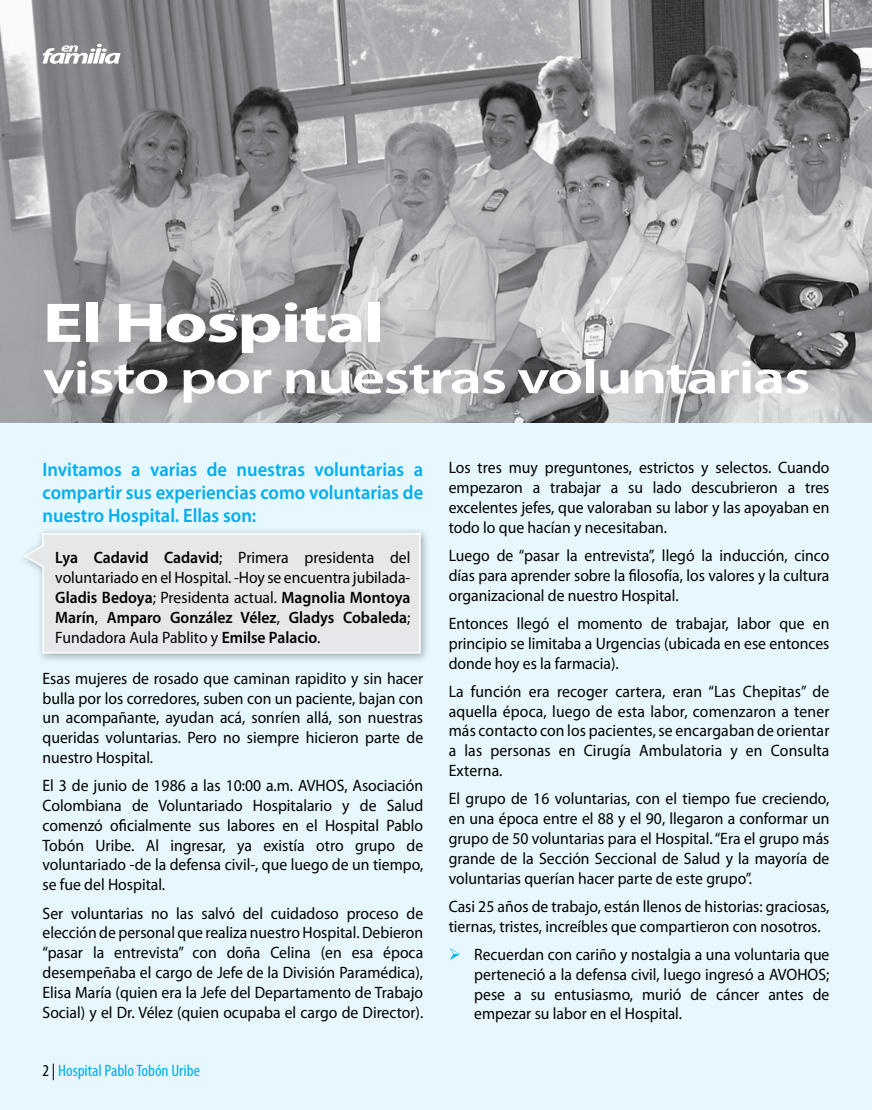
<style>
.page{position:relative;width:872px;height:1110px;background:#e6f7fd}
.page>*{position:absolute;margin:0;border:0;box-sizing:border-box;transform-origin:0 0}
.t1{font:700 56.25px "Myriad Pro";letter-spacing:-.025em;color:#fff;scale:1.35 1}
.t2{font:600 47.25px "Myriad Pro";letter-spacing:-.025em;color:#fff;scale:1.35 1}
.t3{font:600 19.5px/23.4px "Myriad Pro";color:#00aeef;text-align:justify;scale:.95 1}
.t4{font:16.5px/19.8px "Myriad Pro";color:#000;text-align:justify;scale:.95 1}
.t5{font:condensed 16.5px "Myriad Pro";color:#00aeef;scale:1.05 1}
.s1{font-weight:600}
.s2{color:#000}
.s3{color:#00aeef}
</style>
<div class="page">
<img style="left:0;top:0;width:872px;height:423px">
<svg style="left:43px;top:44px;width:78px;height:20px;background:#babbbc"></svg>
<div style="left:17px;top:527px;width:412px;height:137px;background:#000;opacity:.3"></div>
<svg style="left:22px;top:532px;width:399px;height:122px;background:#e6e8e9"></svg>
<p class="t1" style="left:43px;top:286px;width:255px">El Hospital</p>
<p class="t2" style="left:43px;top:347px;width:570px">visto por nuestras voluntarias</p>
<p class="t3" style="left:43px;top:457px;width:402px">Invitamos a varias de nuestras voluntarias a compartir sus experiencias como voluntarias de nuestro Hospital. Ellas son:</p>
<p class="t4" style="left:55px;top:548px;width:375px"><span class="s1">Lya Cadavid Cadavid</span>; Primera presidenta del voluntariado en el Hospital. -Hoy se encuentra jubilada-<span class="s1">Gladis Bedoya</span>; Presidenta actual. <span class="s1">Magnolia Montoya Marín</span>, <span class="s1">Amparo González Vélez</span>, <span class="s1">Gladys Cobaleda</span>; Fundadora Aula Pablito y <span class="s1">Emilse Palacio</span>.</p>
<p class="t4" style="left:43px;top:668px;width:402px">Esas mujeres de rosado que caminan rapidito y sin hacer bulla por los corredores, suben con un paciente, bajan con un acompañante, ayudan acá, sonríen allá, son nuestras queridas voluntarias. Pero no siempre hicieron parte de nuestro Hospital.</p>
<p class="t4" style="left:43px;top:775px;width:402px">El 3 de junio de 1986 a las 10:00 a.m. AVHOS, Asociación Colombiana de Voluntariado Hospitalario y de Salud comenzó oficialmente sus labores en el Hospital Pablo Tobón Uribe. Al ingresar, ya existía otro grupo de voluntariado -de la defensa civil-, que luego de un tiempo, se fue del Hospital.</p>
<p class="t4" style="left:43px;top:903px;width:402px">Ser voluntarias no las salvó del cuidadoso proceso de elección de personal que realiza nuestro Hospital. Debieron “pasar la entrevista” con doña Celina (en esa época desempeñaba el cargo de Jefe de la División Paramédica), Elisa María (quien era la Jefe del Departamento de Trabajo Social) y el Dr. Vélez (quien ocupaba el cargo de Director).</p>
<p class="t5" style="left:43px;top:1060px;width:151px"><span class="s2">2 |</span> Hospital Pablo Tobón Uribe</p>
<p class="t4" style="left:449px;top:458px;width:402px">Los tres muy preguntones, estrictos y selectos. Cuando empezaron a trabajar a su lado descubrieron a tres excelentes jefes, que valoraban su labor y las apoyaban en todo lo que hacían y necesitaban.</p>
<p class="t4" style="left:449px;top:545px;width:402px">Luego de “pasar la entrevista”, llegó la inducción, cinco días para aprender sobre la filosofía, los valores y la cultura organizacional de nuestro Hospital.</p>
<p class="t4" style="left:449px;top:613px;width:402px">Entonces llegó el momento de trabajar, labor que en principio se limitaba a Urgencias (ubicada en ese entonces donde hoy es la farmacia).</p>
<p class="t4" style="left:449px;top:681px;width:402px">La función era recoger cartera, eran “Las Chepitas” de aquella época, luego de esta labor, comenzaron a tener más contacto con los pacientes, se encargaban de orientar a las personas en Cirugía Ambulatoria y en Consulta Externa.</p>
<p class="t4" style="left:449px;top:789px;width:402px">El grupo de 16 voluntarias, con el tiempo fue creciendo, en una época entre el 88 y el 90, llegaron a conformar un grupo de 50 voluntarias para el Hospital. “Era el grupo más grande de la Sección Seccional de Salud y la mayoría de voluntarias querían hacer parte de este grupo”.</p>
<p class="t4" style="left:449px;top:896px;width:402px">Casi 25 años de trabajo, están llenos de historias: graciosas, tiernas, tristes, increíbles que compartieron con nosotros.</p>
<p class="t4" style="left:474px;top:944px;width:375px;text-indent:-26px"><span class="s3">➢</span> Recuerdan con cariño y nostalgia a una voluntaria que perteneció a la defensa civil, luego ingresó a AVOHOS; pese a su entusiasmo, murió de cáncer antes de empezar su labor en el Hospital.</p>
</div>
